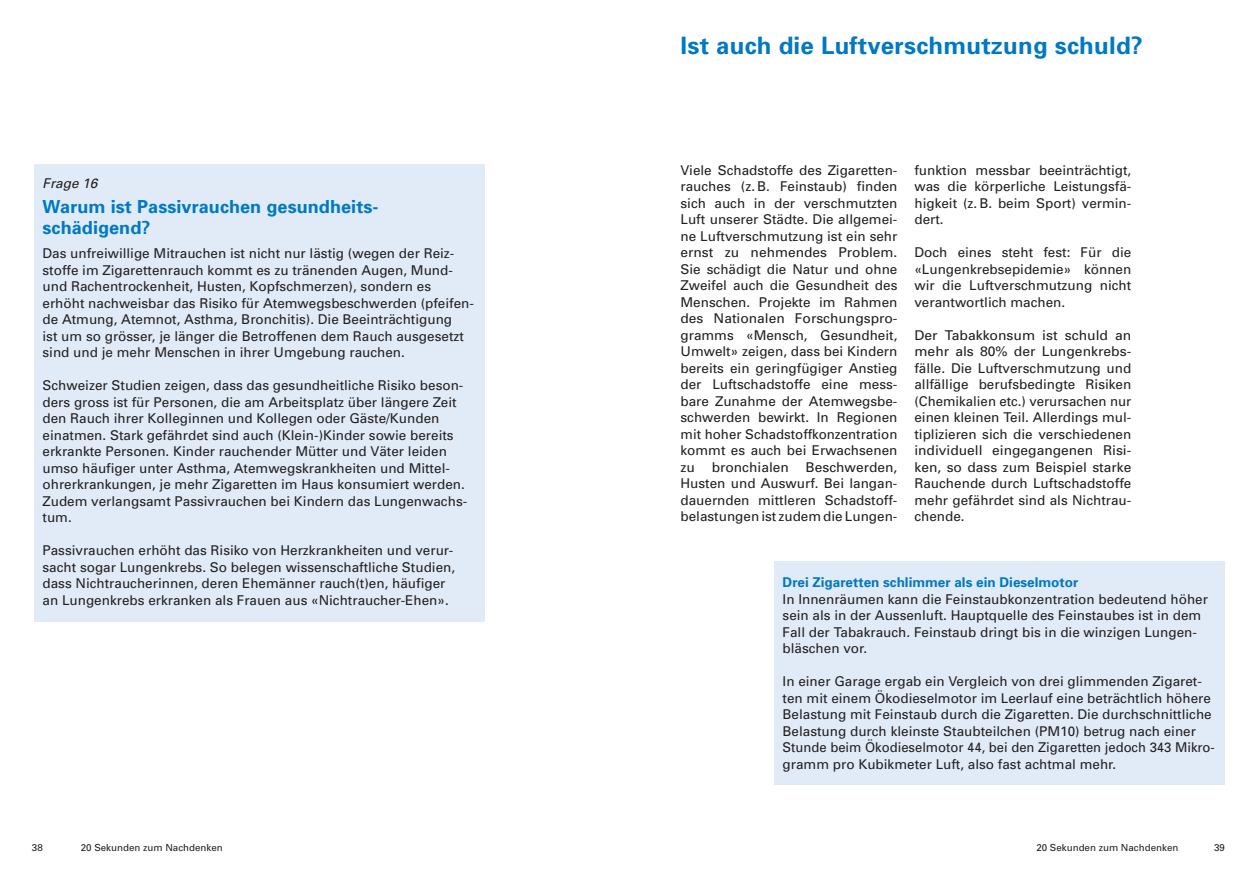
<style>
.page{position:relative;width:1259px;height:893px;background:#fff}
.page>*{position:absolute;margin:0;border:0;box-sizing:border-box;transform-origin:0 0}
.t1{font:700 24px "Univers";letter-spacing:.01em;color:#0079c2}
.t2{font:700 18px/21px "Univers";letter-spacing:.005em;color:#0079c2}
.t3{font:13.5px/16.5px "Univers";color:#231f20}
.t4{font:700 13.5px "Univers";color:#0079c2}
.t5{font:italic 13.5px "Univers";color:#231f20}
.t6{font:9.75px "Univers";color:#231f20}
</style>
<div class="page">
<div style="left:34px;top:165px;width:450px;height:457px;background:#e1ebf7"></div>
<div style="left:774px;top:561px;width:450px;height:224px;background:#e1ebf7"></div>
<p class="t5" style="left:43px;top:175px;width:56px">Frage 16</p>
<h2 class="t2" style="left:43px;top:196px;width:337px">Warum ist Passivrauchen gesundheits&shy;schädigend?</h2>
<p class="t3" style="left:43px;top:245px;width:433px">Das unfreiwillige Mitrauchen ist nicht nur lästig (wegen der Reiz&shy;stoffe im Zigarettenrauch kommt es zu tränenden Augen, Mund&shy;und Rachentrockenheit, Husten, Kopfschmerzen), sondern es erhöht nachweisbar das Risiko für Atemwegsbeschwerden (pfeifen&shy;de Atmung, Atemnot, Asthma, Bronchitis). Die Beeinträchtigung<br>ist um so grösser, je länger die Betroffenen dem Rauch ausgesetzt sind und je mehr Menschen in ihrer Umgebung rauchen.</p>
<p class="t3" style="left:43px;top:377px;width:426px">Schweizer Studien zeigen, dass das gesundheitliche Risiko beson&shy;ders gross ist für Personen, die am Arbeitsplatz über längere Zeit den Rauch ihrer Kolleginnen und Kollegen oder Gäste/Kunden einatmen. Stark gefährdet sind auch (Klein-)Kinder sowie bereits erkrankte Personen. Kinder rauchender Mütter und Väter leiden umso häufiger unter Asthma, Atemwegskrankheiten und Mittel&shy;ohrerkrankungen, je mehr Zigaretten im Haus konsumiert werden.<br>Zudem verlangsamt Passivrauchen bei Kindern das Lungenwachs&shy;tum.</p>
<p class="t3" style="left:43px;top:542px;width:414px">Passivrauchen erhöht das Risiko von Herzkrankheiten und verur&shy;sacht sogar Lungenkrebs. So belegen wissenschaftliche Studien, dass Nichtraucherinnen, deren Ehemänner rauch(t)en, häufiger an Lungenkrebs erkranken als Frauen aus «Nichtraucher-Ehen».</p>
<h1 class="t1" style="left:680px;top:30px;width:464px">Ist auch die Luftverschmutzung schuld?</h1>
<p class="t3" style="left:680px;top:161px;width:218px;text-align:justify">Viele Schadstoffe des Zigaretten&shy;rauches (z. B. Feinstaub) finden sich auch in der verschmutzten Luft unserer Städte. Die allgemei&shy;ne Luftverschmutzung ist ein sehr ernst zu nehmendes Problem.<br>Sie schädigt die Natur und ohne Zweifel auch die Gesundheit des Menschen. Projekte im Rahmen des Nationalen Forschungspro&shy;gramms «Mensch, Gesundheit, Umwelt» zeigen, dass bei Kindern bereits ein geringfügiger Anstieg der Luftschadstoffe eine mess&shy;bare Zunahme der Atemwegsbe&shy;schwerden bewirkt. In Regionen mit hoher Schadstoffkonzentration kommt es auch bei Erwachsenen zu bronchialen Beschwerden, Husten und Auswurf. Bei langan&shy;dauernden mittleren Schadstoff&shy;belastungen ist zudem die Lungen-</p>
<p class="t3" style="left:914px;top:161px;width:218px;text-align:justify">funktion messbar beeinträchtigt, was die körperliche Leistungsfä&shy;higkeit (z. B. beim Sport) vermin&shy;dert.</p>
<p class="t3" style="left:914px;top:244px;width:218px;text-align:justify">Doch eines steht fest: Für die «Lungenkrebsepidemie» können wir die Luftverschmutzung nicht verantwortlich machen.</p>
<p class="t3" style="left:914px;top:326px;width:218px;text-align:justify">Der Tabakkonsum ist schuld an mehr als 80% der Lungenkrebs&shy;fälle. Die Luftverschmutzung und allfällige berufsbedingte Risiken (Chemikalien etc.) verursachen nur einen kleinen Teil. Allerdings mul&shy;tiplizieren sich die verschiedenen individuell eingegangenen Risi&shy;ken, so dass zum Beispiel starke Rauchende durch Luftschadstoffe mehr gefährdet sind als Nichtrau&shy;chende.</p>
<p class="t4" style="left:782px;top:574px;width:297px">Drei Zigaretten schlimmer als ein Dieselmotor</p>
<p class="t3" style="left:782px;top:590px;width:427px">In Innenräumen kann die Feinstaubkonzentration bedeutend höher sein als in der Aussenluft. Hauptquelle des Feinstaubes ist in dem Fall der Tabakrauch. Feinstaub dringt bis in die winzigen Lungen&shy;bläschen vor.</p>
<p class="t3" style="left:782px;top:673px;width:434px">In einer Garage ergab ein Vergleich von drei glimmenden Zigaret&shy;ten mit einem Ökodieselmotor im Leerlauf eine beträchtlich höhere Belastung mit Feinstaub durch die Zigaretten. Die durchschnittliche Belastung durch kleinste Staubteilchen (PM10) betrug nach einer Stunde beim Ökodieselmotor 44, bei den Zigaretten jedoch 343 Mikro&shy;gramm pro Kubikmeter Luft, also fast achtmal mehr.</p>
<p class="t6" style="left:32px;top:842px;width:12px">38</p>
<p class="t6" style="left:81px;top:842px;width:143px">20 Sekunden zum Nachdenken</p>
<p class="t6" style="left:1036px;top:842px;width:143px">20 Sekunden zum Nachdenken</p>
<p class="t6" style="left:1214px;top:842px;width:12px">39</p>
</div>
